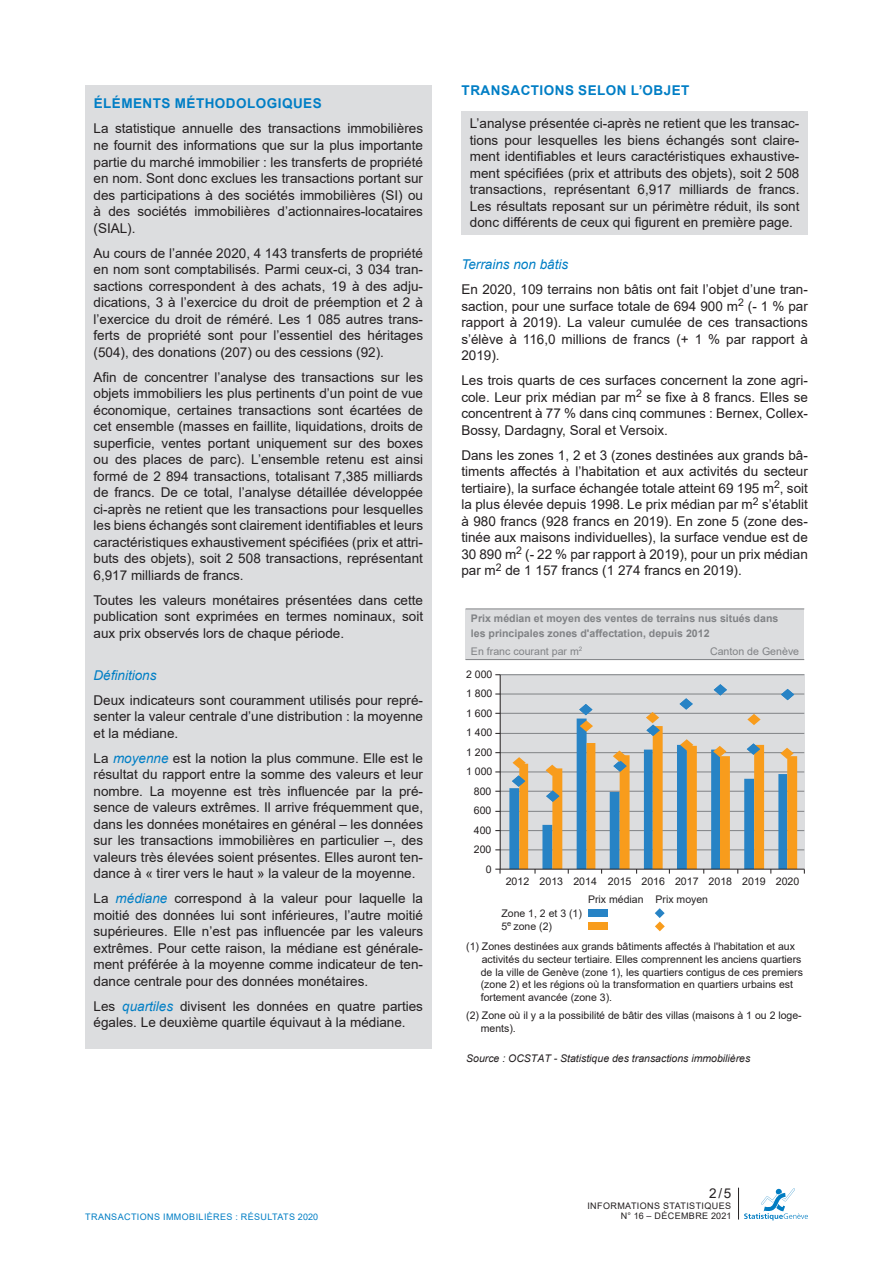
<style>
.page{position:relative;width:893px;height:1263px;background:#fff}
.page>*{position:absolute;margin:0;border:0;box-sizing:border-box;transform-origin:0 0}
.texte_-_texte_couran{font:13.5px/16.5px "Arial";color:#231f20;text-align:justify}
.texte_-_titre_3{font:700 13.5px "Arial";letter-spacing:.035em;color:#007ec5}
.texte_-_texte_couran-2{font:italic 13.5px "Arial";color:#007ec5}
.t1{font:10.5px/12.6px "Arial";color:#231f20}
.t2{font:700 10.5px/14.7px "Arial";color:#808285}
.t3{font:italic 10.5px "Arial";color:#231f20}
.t4{font:10.5px/12.8px "Arial";color:#262324}
.t5{font:10.5px "Arial";color:#808285}
.t6{font:9px "Arial";letter-spacing:.045em;color:#231f20}
.t7{font:9px "Arial";letter-spacing:.045em;color:#007ec5}
.s1{font-style:italic;color:#007ec5}
</style>
<div class="page">
<svg style="left:744px;top:1188px;width:64px;height:32px"></svg>
<hr style="left:738px;top:1188px;width:1px;height:31px;background:#231f20">
<div style="left:461px;top:111px;width:347px;height:123px;background:#dcdddf"></div>
<div style="left:85px;top:85px;width:347px;height:963px;background:#dcdddf"></div>
<div style="left:466px;top:609px;width:338px;height:50px;background:#dcdddf"></div>
<hr style="left:466px;top:659px;width:338px;height:1px;background:#808285">
<hr style="left:466px;top:609px;width:338px;height:1px;background:#808285">
<div style="left:588px;top:909px;width:20px;height:8px;background:#2783c5"></div>
<div style="left:588px;top:922px;width:20px;height:8px;background:#f89c1c"></div>
<svg style="left:655px;top:908px;width:10px;height:23px"></svg>
<div style="left:500px;top:674px;width:304px;height:195px;background:#dcdddf"></div>
<hr style="left:500px;top:674px;width:304px;height:1px;background:#808285">
<hr style="left:500px;top:694px;width:304px;height:1px;background:#808285">
<hr style="left:500px;top:713px;width:304px;height:1px;background:#808285">
<hr style="left:500px;top:733px;width:304px;height:1px;background:#808285">
<hr style="left:500px;top:752px;width:304px;height:1px;background:#808285">
<hr style="left:500px;top:772px;width:304px;height:1px;background:#808285">
<hr style="left:500px;top:791px;width:304px;height:1px;background:#808285">
<hr style="left:500px;top:811px;width:304px;height:1px;background:#808285">
<hr style="left:500px;top:830px;width:304px;height:1px;background:#808285">
<hr style="left:500px;top:850px;width:304px;height:1px;background:#808285">
<hr style="left:500px;top:675px;width:1px;height:194px;background:#231f20">
<svg style="left:495px;top:869px;width:6px;height:5px"></svg>
<svg style="left:509px;top:684px;width:288px;height:190px"></svg>
<hr style="left:500px;top:869px;width:304px;height:1px;background:#231f20">
<p class="texte_-_titre_3" style="left:94px;top:94px;width:229px">ÉLÉMENTS MÉTHODOLOGIQUES</p>
<p class="texte_-_texte_couran" style="left:94px;top:120px;width:331px">La statistique annuelle des transactions immobilières ne fournit des informations que sur la plus importante partie du marché immobilier : les transferts de propriété en nom. Sont donc exclues les transactions portant sur des participations à des sociétés immobilières (SI) ou à des sociétés immobilières d’actionnaires-locataires (SIAL).</p>
<p class="texte_-_texte_couran" style="left:94px;top:244px;width:331px">Au cours de l’année 2020, 4 143 transferts de propriété en nom sont comptabilisés. Parmi ceux-ci, 3 034 tran&shy;sactions correspondent à des achats, 19 à des adju&shy;dications, 3 à l’exercice du droit de préemption et 2 à l’exercice du droit de réméré. Les 1 085 autres trans&shy;ferts de propriété sont pour l’essentiel des héritages (504), des donations (207) ou des cessions (92).</p>
<p class="texte_-_texte_couran" style="left:94px;top:368px;width:331px">Afin de concentrer l’analyse des transactions sur les objets immobiliers les plus pertinents d’un point de vue économique, certaines transactions sont écartées de cet ensemble (masses en faillite, liquidations, droits de superficie, ventes portant uniquement sur des boxes ou des places de parc). L’ensemble retenu est ainsi formé de 2 894 transactions, totalisant 7,385 milliards de francs. De ce total, l’analyse détaillée développée ci-après ne retient que les transactions pour lesquelles les biens échangés sont clairement identifiables et leurs caractéristiques exhaustivement spécifiées (prix et attri&shy;buts des objets), soit 2 508 transactions, représentant 6,917 milliards de francs.</p>
<p class="texte_-_texte_couran" style="left:94px;top:591px;width:331px">Toutes les valeurs monétaires présentées dans cette publication sont exprimées en termes nominaux, soit aux prix observés lors de chaque période.</p>
<p class="texte_-_texte_couran-2" style="left:94px;top:666px;width:65px">Définitions</p>
<p class="texte_-_texte_couran" style="left:94px;top:691px;width:331px">Deux indicateurs sont couramment utilisés pour repré&shy;senter la valeur centrale d’une distribution : la moyenne et la médiane.</p>
<p class="texte_-_texte_couran" style="left:94px;top:749px;width:331px">La <span class="s1">moyenne</span> est la notion la plus commune. Elle est le résultat du rapport entre la somme des valeurs et leur nombre. La moyenne est très influencée par la pré&shy;sence de valeurs extrêmes. Il arrive fréquemment que, dans les données monétaires en général – les données sur les transactions immobilières en particulier –, des valeurs très élevées soient présentes. Elles auront ten&shy;dance à « tirer vers le haut » la valeur de la moyenne.</p>
<p class="texte_-_texte_couran" style="left:94px;top:890px;width:331px">La <span class="s1">médiane</span> correspond à la valeur pour laquelle la moitié des données lui sont inférieures, l’autre moitié supérieures. Elle n’est pas influencée par les valeurs extrêmes. Pour cette raison, la médiane est générale&shy;ment préférée à la moyenne comme indicateur de ten&shy;dance centrale pour des données monétaires.</p>
<p class="texte_-_texte_couran" style="left:94px;top:997px;width:331px">Les <span class="s1">quartiles</span> divisent les données en quatre parties égales. Le deuxième quartile équivaut à la médiane.</p>
<p class="texte_-_titre_3" style="left:462px;top:81px;width:229px">TRANSACTIONS SELON L’OBJET</p>
<p class="texte_-_texte_couran" style="left:470px;top:115px;width:331px">L’analyse présentée ci-après ne retient que les transac&shy;tions pour lesquelles les biens échangés sont claire&shy;ment identifiables et leurs caractéristiques exhaustive&shy;ment spécifiées (prix et attributs des objets), soit 2 508 transactions, représentant 6,917 milliards de francs.<br>Les résultats reposant sur un périmètre réduit, ils sont donc différents de ceux qui figurent en première page.</p>
<p class="texte_-_texte_couran-2" style="left:461px;top:256px;width:108px">Terrains non bâtis</p>
<p class="texte_-_texte_couran" style="left:461px;top:281px;width:348px">En 2020, 109 terrains non bâtis ont fait l’objet d’une tran&shy;saction, pour une surface totale de 694 900 m<sup>2</sup> (- 1 % par rapport à 2019). La valeur cumulée de ces transactions s’élève à 116,0 millions de francs (+ 1 % par rapport à 2019).</p>
<p class="texte_-_texte_couran" style="left:461px;top:372px;width:348px">Les trois quarts de ces surfaces concernent la zone agri&shy;cole. Leur prix médian par m<sup>2</sup> se fixe à 8 francs. Elles se concentrent à 77 % dans cinq communes : Bernex, Collex-Bossy, Dardagny, Soral et Versoix.</p>
<p class="texte_-_texte_couran" style="left:461px;top:447px;width:348px">Dans les zones 1, 2 et 3 (zones destinées aux grands bâ&shy;timents affectés à l’habitation et aux activités du secteur tertiaire), la surface échangée totale atteint 69 195 m<sup>2</sup>, soit la plus élevée depuis 1998. Le prix médian par m<sup>2</sup> s’établit à 980 francs (928 francs en 2019). En zone 5 (zone des&shy;tinée aux maisons individuelles), la surface vendue est de 30 890 m<sup>2</sup> (- 22 % par rapport à 2019), pour un prix médian par m<sup>2</sup> de 1 157 francs (1 274 francs en 2019).</p>
<p class="t2" style="left:471px;top:611px;width:309px">Prix médian et moyen des ventes de terrains nus situés dans les principales zones d'affectation, depuis 2012</p>
<p class="t5" style="left:471px;top:644px;width:113px">En franc courant par m<sup>2</sup></p>
<p class="t5" style="left:710px;top:644px;width:91px">Canton de Genève</p>
<p class="t1" style="left:466px;top:667px;width:28px">2 000</p>
<p class="t1" style="left:466px;top:687px;width:28px">1 800</p>
<p class="t1" style="left:466px;top:706px;width:28px">1 600</p>
<p class="t1" style="left:466px;top:726px;width:28px">1 400</p>
<p class="t1" style="left:466px;top:745px;width:28px">1 200</p>
<p class="t1" style="left:466px;top:765px;width:28px">1 000</p>
<p class="t1" style="left:474px;top:784px;width:19px">800</p>
<p class="t1" style="left:474px;top:804px;width:19px">600</p>
<p class="t1" style="left:474px;top:823px;width:19px">400</p>
<p class="t1" style="left:474px;top:843px;width:19px">200</p>
<p class="t1" style="left:486px;top:862px;width:7px">0</p>
<p class="t1" style="left:506px;top:874px;width:295px">2012 2013 2014 2015 2016 2017 2018 2019 2020</p>
<p class="t4" style="left:588px;top:893px;width:57px">Prix médian</p>
<p class="t4" style="left:501px;top:907px;width:82px">Zone 1, 2 et 3 (1)<br>5<sup>e</sup> zone (2)</p>
<p class="t4" style="left:656px;top:893px;width:54px">Prix moyen</p>
<p class="t1" style="left:481px;top:940px;width:324px;text-indent:-15px">(1) Zones destinées aux grands bâtiments affectés à l'habitation et aux activités du secteur tertiaire. Elles comprennent les anciens quartiers de la ville de Genève (zone 1), les quartiers contigus de ces premiers (zone 2) et les régions où la transformation en quartiers urbains est fortement avancée (zone 3).</p>
<p class="t1" style="left:481px;top:1009px;width:322px;text-indent:-15px">(2) Zone où il y a la possibilité de bâtir des villas (maisons à 1 ou 2 loge&shy;ments).</p>
<p class="t3" style="left:466px;top:1051px;width:286px">Source : OCSTAT - Statistique des transactions immobilières</p>
<p class="texte_-_texte_couran" style="left:709px;top:1185px;width:24px">2/5</p>
<p class="t6" style="left:587px;top:1199px;width:145px">INFORMATIONS STATISTIQUES</p>
<p class="t7" style="left:85px;top:1211px;width:234px">TRANSACTIONS IMMOBILIÈRES : RÉSULTATS 2020</p>
<p class="t6" style="left:621px;top:1209px;width:112px">N° 16 – DÉCEMBRE 2021</p>
</div>
